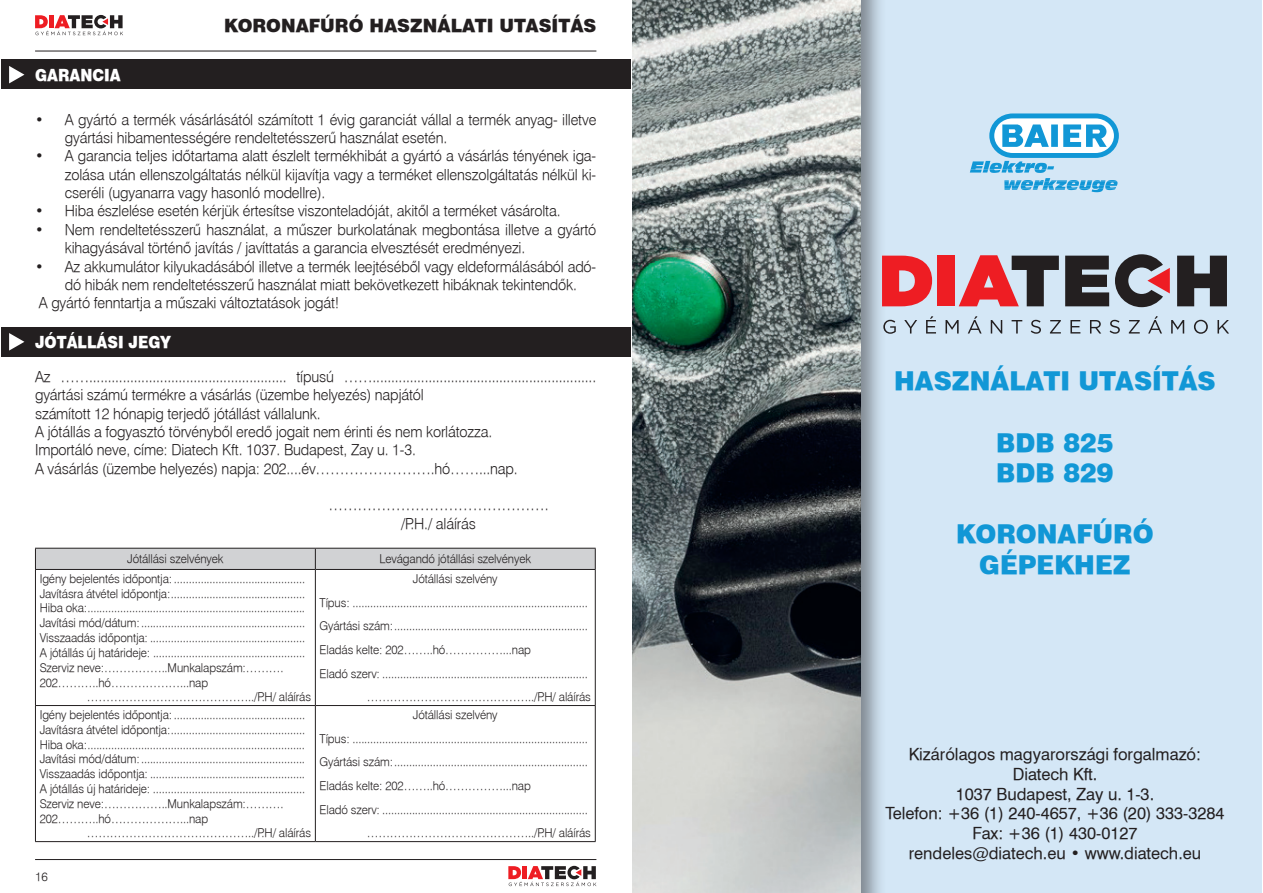
<style>
.page{position:relative;width:1263px;height:893px;background:#fff}
.page>*{position:absolute;margin:0;border:0;box-sizing:border-box;transform-origin:0 0}
.t1{font:25.5px/30.6px "H Swiss 721 Black BT";color:#1197d6}
.t2{font:18px "H Swiss 721 Black BT";color:#231f20}
.t3{font:16.5px/19.8px "H Swiss 721 BT";color:#231f20;text-align:center}
.t4{font:16.5px "H Swiss 721 Black BT";color:#fff;scale:.9 1}
.t5{font:15px/18.5px "H Swiss 721 Light BT";letter-spacing:-.01em;color:#231f20}
.t6{font:12px/14.9px "H Swiss 721 Light BT";letter-spacing:-.01em;color:#231f20}
</style>
<div class="page">
<svg style="left:508px;top:866px;width:88px;height:20px"></svg>
<svg style="left:35px;top:15px;width:88px;height:20px"></svg>
<hr style="left:35px;top:51px;width:561px;height:1px;background:#231f20">
<hr style="left:35px;top:859px;width:561px;height:1px;background:#231f20">
<div style="left:1px;top:60px;width:629px;height:29px;background:#231f20"></div>
<div style="left:1px;top:327px;width:629px;height:29px;background:#231f20"></div>
<svg style="left:9px;top:66px;width:15px;height:17px"></svg>
<svg style="left:9px;top:333px;width:15px;height:18px"></svg>
<div style="left:35px;top:548px;width:561px;height:21px;background:#d1d2d4"></div>
<hr style="left:35px;top:569px;width:280px;height:1px;background:#231f20">
<hr style="left:35px;top:570px;width:1px;height:135px;background:#231f20">
<hr style="left:315px;top:569px;width:281px;height:1px;background:#231f20">
<hr style="left:315px;top:570px;width:1px;height:135px;background:#231f20">
<hr style="left:595px;top:570px;width:1px;height:135px;background:#231f20">
<hr style="left:35px;top:705px;width:280px;height:1px;background:#231f20">
<hr style="left:35px;top:706px;width:1px;height:135px;background:#231f20">
<hr style="left:315px;top:705px;width:281px;height:1px;background:#231f20">
<hr style="left:315px;top:706px;width:1px;height:135px;background:#231f20">
<hr style="left:595px;top:706px;width:1px;height:135px;background:#231f20">
<hr style="left:35px;top:841px;width:280px;height:1px;background:#231f20">
<hr style="left:315px;top:841px;width:281px;height:1px;background:#231f20">
<div style="left:839px;top:0;width:423px;height:893px;background:#d4e7f6"></div>
<div style="left:632px;top:0;width:255px;height:893px;background:#231f20;opacity:.5"></div>
<img style="left:632px;top:0;width:229px;height:893px">
<svg style="left:882px;top:256px;width:50px;height:50px"></svg>
<div style="left:937px;top:256px;width:18px;height:50px;background:#ee1d23"></div>
<svg style="left:959px;top:255px;width:100px;height:51px"></svg>
<svg style="left:1065px;top:256px;width:44px;height:50px;background:#3d3c3f"></svg>
<svg style="left:1177px;top:256px;width:50px;height:50px"></svg>
<svg style="left:1115px;top:254px;width:55px;height:53px"></svg>
<svg style="left:883px;top:320px;width:13px;height:14px"></svg>
<svg style="left:904px;top:320px;width:13px;height:14px"></svg>
<svg style="left:926px;top:316px;width:10px;height:18px"></svg>
<svg style="left:945px;top:320px;width:14px;height:14px"></svg>
<svg style="left:968px;top:316px;width:13px;height:18px"></svg>
<svg style="left:991px;top:320px;width:11px;height:14px"></svg>
<svg style="left:1011px;top:320px;width:11px;height:14px"></svg>
<svg style="left:1031px;top:320px;width:10px;height:14px"></svg>
<svg style="left:1050px;top:320px;width:11px;height:14px"></svg>
<svg style="left:1070px;top:320px;width:10px;height:14px"></svg>
<svg style="left:1090px;top:320px;width:11px;height:14px"></svg>
<svg style="left:1109px;top:320px;width:11px;height:14px"></svg>
<svg style="left:1129px;top:320px;width:11px;height:14px"></svg>
<svg style="left:1148px;top:316px;width:14px;height:18px"></svg>
<svg style="left:1171px;top:320px;width:13px;height:14px"></svg>
<svg style="left:1194px;top:320px;width:14px;height:14px"></svg>
<svg style="left:1217px;top:320px;width:12px;height:14px"></svg>
<svg style="left:970px;top:113px;width:149px;height:79px"></svg>
<h3 class="t4" style="left:35px;top:65px;width:97px">GARANCIA</h3>
<h2 class="t2" style="left:224px;top:15px;width:374px">KORONAFÚRÓ HASZNÁLATI UTASÍTÁS</h2>
<p class="t5" style="left:65px;top:110px;width:533px;text-indent:-30px">• A gyártó a termék vásárlásától számított 1 évig garanciát vállal a termék anyag- illetve gyártási hibamentességére rendeltetésszerű használat esetén.</p>
<p class="t5" style="left:65px;top:147px;width:533px;text-align:justify;text-indent:-30px">• A garancia teljes időtartama alatt észlelt termékhibát a gyártó a vásárlás tényének iga&shy;zolása után ellenszolgáltatás nélkül kijavítja vagy a terméket ellenszolgáltatás nélkül ki&shy;cseréli (ugyanarra vagy hasonló modellre).</p>
<p class="t5" style="left:35px;top:202px;width:527px">• Hiba észlelése esetén kérjük értesítse viszonteladóját, akitől a terméket vásárolta.</p>
<p class="t5" style="left:65px;top:220px;width:533px;text-indent:-30px">• Nem rendeltetésszerű használat, a műszer burkolatának megbontása illetve a gyártó kihagyásával történő javítás / javíttatás a garancia elvesztését eredményezi.</p>
<p class="t5" style="left:35px;top:257px;width:563px">• Az akkumulátor kilyukadásából illetve a termék leejtéséből vagy eldeformálásából adó-</p>
<p class="t5" style="left:65px;top:275px;width:514px">dó hibák nem rendeltetésszerű használat miatt bekövetkezett hibáknak tekintendők.</p>
<p class="t5" style="left:39px;top:294px;width:302px">A gyártó fenntartja a műszaki változtatások jogát!</p>
<h3 class="t4" style="left:35px;top:332px;width:153px">JÓTÁLLÁSI JEGY</h3>
<p class="t5" style="left:35px;top:367px;width:563px">Az ……..................................................... típusú ……............................................................ gyártási számú termékre a vásárlás (üzembe helyezés) napjától<br>számított 12 hónapig terjedő jótállást vállalunk.<br>A jótállás a fogyasztó törvényből eredő jogait nem érinti és nem korlátozza.<br>Importáló neve, címe: Diatech Kft. 1037. Budapest, Zay u. 1-3.<br>A vásárlás (üzembe helyezés) napja: 202....év…………………….hó……...nap.</p>
<p class="t5" style="left:329px;top:496px;width:221px;text-align:center">………………………………………. /P.H./ aláírás</p>
<p class="t6" style="left:127px;top:552px;width:98px">Jótállási szelvények</p>
<p class="t6" style="left:380px;top:552px;width:153px">Levágandó jótállási szelvények</p>
<p class="t6" style="left:40px;top:571px;width:267px">Igény bejelentés időpontja:............................................<br>Javításra átvétel időpontja:.............................................<br>Hiba oka:.........................................................................<br>Javítási mód/dátum:.......................................................<br>Visszaadás időpontja: ....................................................<br>A jótállás új határideje: ...................................................<br>Szerviz neve:……………..Munkalapszám:……….<br>202………..hó………………...nap</p>
<p class="t6" style="left:87px;top:689px;width:226px">……………………………………../P.H/ aláírás</p>
<p class="t6" style="left:413px;top:571px;width:86px">Jótállási szelvény</p>
<p class="t6" style="left:320px;top:595px;width:270px">Típus: ...............................................................................</p>
<p class="t6" style="left:320px;top:618px;width:270px">Gyártási szám:.................................................................</p>
<p class="t6" style="left:320px;top:642px;width:213px">Eladás kelte: 202……..hó……………...nap</p>
<p class="t6" style="left:320px;top:666px;width:270px">Eladó szerv: .....................................................................</p>
<p class="t6" style="left:367px;top:689px;width:226px">……………………………………../P.H/ aláírás</p>
<p class="t6" style="left:40px;top:707px;width:267px">Igény bejelentés időpontja:............................................<br>Javításra átvétel időpontja:.............................................<br>Hiba oka:.........................................................................<br>Javítási mód/dátum:.......................................................<br>Visszaadás időpontja: ....................................................<br>A jótállás új határideje: ...................................................<br>Szerviz neve:……………..Munkalapszám:……….<br>202………..hó………………...nap</p>
<p class="t6" style="left:87px;top:826px;width:226px">……………………………………../P.H/ aláírás</p>
<p class="t6" style="left:413px;top:707px;width:86px">Jótállási szelvény</p>
<p class="t6" style="left:320px;top:731px;width:270px">Típus: ...............................................................................</p>
<p class="t6" style="left:320px;top:754px;width:270px">Gyártási szám:.................................................................</p>
<p class="t6" style="left:320px;top:778px;width:213px">Eladás kelte: 202……..hó……………...nap</p>
<p class="t6" style="left:320px;top:802px;width:270px">Eladó szerv: .....................................................................</p>
<p class="t6" style="left:367px;top:826px;width:226px">……………………………………../P.H/ aláírás</p>
<p class="t6" style="left:35px;top:869px;width:14px">16</p>
<h1 class="t1" style="left:894px;top:366px;width:323px">HASZNÁLATI UTASÍTÁS</h1>
<h1 class="t1" style="left:996px;top:427px;width:119px">BDB 825<br>BDB 829</h1>
<h1 class="t1" style="left:956px;top:519px;width:199px;text-align:center">KORONAFÚRÓ<br>GÉPEKHEZ</h1>
<h3 class="t3" style="left:885px;top:744px;width:341px">Kizárólagos magyarországi forgalmazó:<br>Diatech Kft.<br>1037 Budapest, Zay u. 1-3.<br>Telefon: +36 (1) 240-4657, +36 (20) 333-3284<br>Fax: +36 (1) 430-0127<br>rendeles@diatech.eu • www.diatech.eu</h3>
</div>
